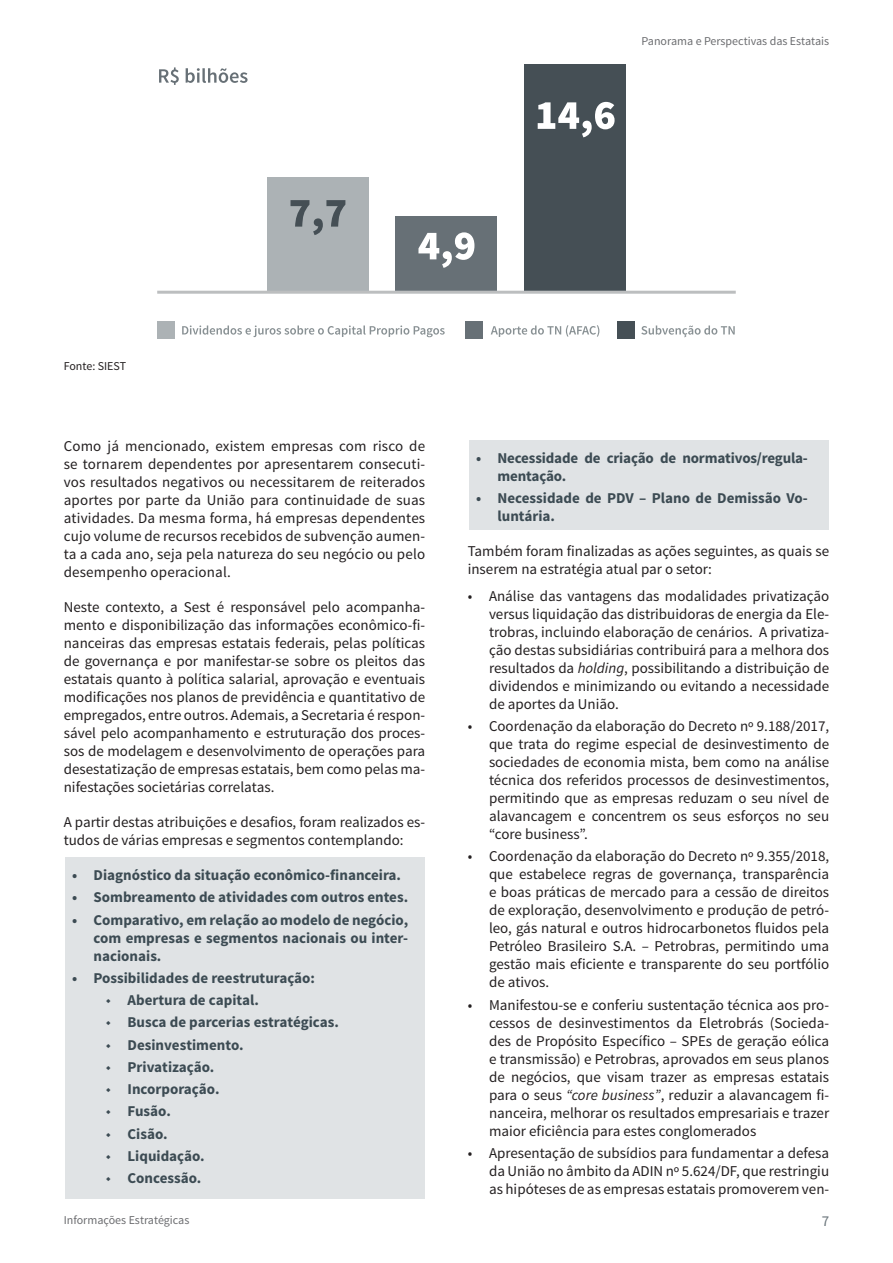
<style>
.page{position:relative;width:893px;height:1263px;background:#fff}
.page>*{position:absolute;margin:0;border:0;box-sizing:border-box;transform-origin:0 0}
.t1{font:15px/18px "Source Sans Pro";color:#231f20;text-align:justify}
.t2{font:700 15px/18px "Source Sans Pro";color:#3c4b53}
.t3{font:15px "Source Sans Pro";color:#69747a}
.t4{font:12px "Source Sans Pro";color:#6c6d70}
.t5{font:12px "Source Sans Pro";color:#231f20}
.s1{font-weight:400}
.s2{font-style:italic}
</style>
<div class="page">
<div style="left:469px;top:440px;width:360px;height:89px;background:#e0e3e5"></div>
<div style="left:65px;top:857px;width:359px;height:341px;background:#e0e3e5"></div>
<div style="left:157px;top:321px;width:18px;height:18px;background:#acb2b5"></div>
<div style="left:466px;top:321px;width:17px;height:18px;background:#677076"></div>
<div style="left:617px;top:321px;width:18px;height:18px;background:#454f55"></div>
<svg style="left:182px;top:325px;width:263px;height:12px"></svg>
<svg style="left:491px;top:325px;width:108px;height:12px"></svg>
<div style="left:267px;top:177px;width:102px;height:115px;background:#acb2b5"></div>
<div style="left:396px;top:216px;width:101px;height:76px;background:#677076"></div>
<div style="left:525px;top:64px;width:101px;height:228px;background:#454f55"></div>
<svg style="left:290px;top:200px;width:55px;height:35px"></svg>
<svg style="left:538px;top:102px;width:77px;height:35px"></svg>
<svg style="left:418px;top:232px;width:56px;height:36px"></svg>
<svg style="left:641px;top:325px;width:94px;height:12px"></svg>
<hr style="left:157px;top:291px;width:579px;height:3px;background:#bcbebf">
<svg style="left:159px;top:67px;width:20px;height:18px"></svg>
<svg style="left:186px;top:68px;width:62px;height:15px"></svg>
<p class="t4" style="left:642px;top:34px;width:189px">Panorama e Perspectivas das Estatais</p>
<p class="t5" style="left:64px;top:359px;width:64px">Fonte: SIEST</p>
<p class="t1" style="left:64px;top:437px;width:363px">Como já mencionado, existem empresas com risco de se tornarem dependentes por apresentarem consecuti&shy;vos resultados negativos ou necessitarem de reiterados aportes por parte da União para continuidade de suas atividades. Da mesma forma, há empresas dependentes cujo volume de recursos recebidos de subvenção aumen&shy;ta a cada ano, seja pela natureza do seu negócio ou pelo desempenho operacional.</p>
<p class="t1" style="left:64px;top:598px;width:363px">Neste contexto, a Sest é responsável pelo acompanha&shy;mento e disponibilização das informações econômico-fi&shy;nanceiras das empresas estatais federais, pelas políticas de governança e por manifestar-se sobre os pleitos das estatais quanto à política salarial, aprovação e eventuais modificações nos planos de previdência e quantitativo de empregados, entre outros. Ademais, a Secretaria é respon&shy;sável pelo acompanhamento e estruturação dos proces&shy;sos de modelagem e desenvolvimento de operações para desestatização de empresas estatais, bem como pelas ma&shy;nifestações societárias correlatas.</p>
<p class="t1" style="left:64px;top:813px;width:363px">A partir destas atribuições e desafios, foram realizados es&shy;tudos de várias empresas e segmentos contemplando:</p>
<p class="t2" style="left:72px;top:867px;width:330px">• Diagnóstico da situação econômico-financeira.</p>
<p class="t2" style="left:72px;top:889px;width:337px">• Sombreamento de atividades com outros entes.</p>
<p class="t2" style="left:94px;top:911px;width:316px;text-align:justify;text-indent:-21px">• Comparativo, em relação ao modelo de negócio, com empresas e segmentos nacionais ou inter&shy;nacionais.</p>
<p class="t2" style="left:72px;top:969px;width:244px">• Possibilidades de reestruturação:</p>
<p class="t2" style="left:106px;top:992px;width:154px"><span class="s1">◆</span> Abertura de capital.</p>
<p class="t2" style="left:106px;top:1014px;width:234px"><span class="s1">◆</span> Busca de parcerias estratégicas.</p>
<p class="t2" style="left:106px;top:1036px;width:139px"><span class="s1">◆</span> Desinvestimento.</p>
<p class="t2" style="left:106px;top:1058px;width:110px"><span class="s1">◆</span> Privatização.</p>
<p class="t2" style="left:106px;top:1081px;width:115px"><span class="s1">◆</span> Incorporação.</p>
<p class="t2" style="left:106px;top:1103px;width:66px"><span class="s1">◆</span> Fusão.</p>
<p class="t2" style="left:106px;top:1125px;width:63px"><span class="s1">◆</span> Cisão.</p>
<p class="t2" style="left:106px;top:1147px;width:100px"><span class="s1">◆</span> Liquidação.</p>
<p class="t2" style="left:106px;top:1169px;width:97px"><span class="s1">◆</span> Concessão.</p>
<p class="t4" style="left:64px;top:1212px;width:127px">Informações Estratégicas</p>
<p class="t2" style="left:497px;top:450px;width:312px;text-indent:-21px">• Necessidade de criação de normativos/regula&shy;mentação.</p>
<p class="t2" style="left:497px;top:490px;width:312px;text-indent:-21px">• Necessidade de PDV – Plano de Demissão Vo&shy;luntária.</p>
<p class="t1" style="left:468px;top:543px;width:363px">Também foram finalizadas as ações seguintes, as quais se inserem na estratégia atual par o setor:</p>
<p class="t1" style="left:489px;top:587px;width:342px;text-indent:-21px">• Análise das vantagens das modalidades privatização versus liquidação das distribuidoras de energia da Ele&shy;trobras, incluindo elaboração de cenários. A privatiza&shy;ção destas subsidiárias contribuirá para a melhora dos resultados da <span class="s2">holding</span>, possibilitando a distribuição de dividendos e minimizando ou evitando a necessidade de aportes da União.</p>
<p class="t1" style="left:489px;top:717px;width:342px;text-indent:-21px">• Coordenação da elaboração do Decreto nº 9.188/2017, que trata do regime especial de desinvestimento de sociedades de economia mista, bem como na análise técnica dos referidos processos de desinvestimentos, permitindo que as empresas reduzam o seu nível de alavancagem e concentrem os seus esforços no seu “core business”.</p>
<p class="t1" style="left:489px;top:848px;width:342px;text-indent:-21px">• Coordenação da elaboração do Decreto nº 9.355/2018, que estabelece regras de governança, transparência e boas práticas de mercado para a cessão de direitos de exploração, desenvolvimento e produção de petró&shy;leo, gás natural e outros hidrocarbonetos fluidos pela Petróleo Brasileiro S.A. – Petrobras, permitindo uma gestão mais eficiente e transparente do seu portfólio de ativos.</p>
<p class="t1" style="left:489px;top:996px;width:342px;text-indent:-21px">• Manifestou-se e conferiu sustentação técnica aos pro&shy;cessos de desinvestimentos da Eletrobrás (Socieda&shy;des de Propósito Específico – SPEs de geração eólica e transmissão) e Petrobras, aprovados em seus planos de negócios, que visam trazer as empresas estatais para o seus <span class="s2">“core business”</span>, reduzir a alavancagem fi&shy;nanceira, melhorar os resultados empresariais e trazer maior eficiência para estes conglomerados</p>
<p class="t1" style="left:489px;top:1144px;width:342px;text-indent:-21px">• Apresentação de subsídios para fundamentar a defesa da União no âmbito da ADIN nº 5.624/DF, que restringiu as hipóteses de as empresas estatais promoverem ven-</p>
<p class="t3" style="left:822px;top:1212px;width:9px">7</p>
</div>
